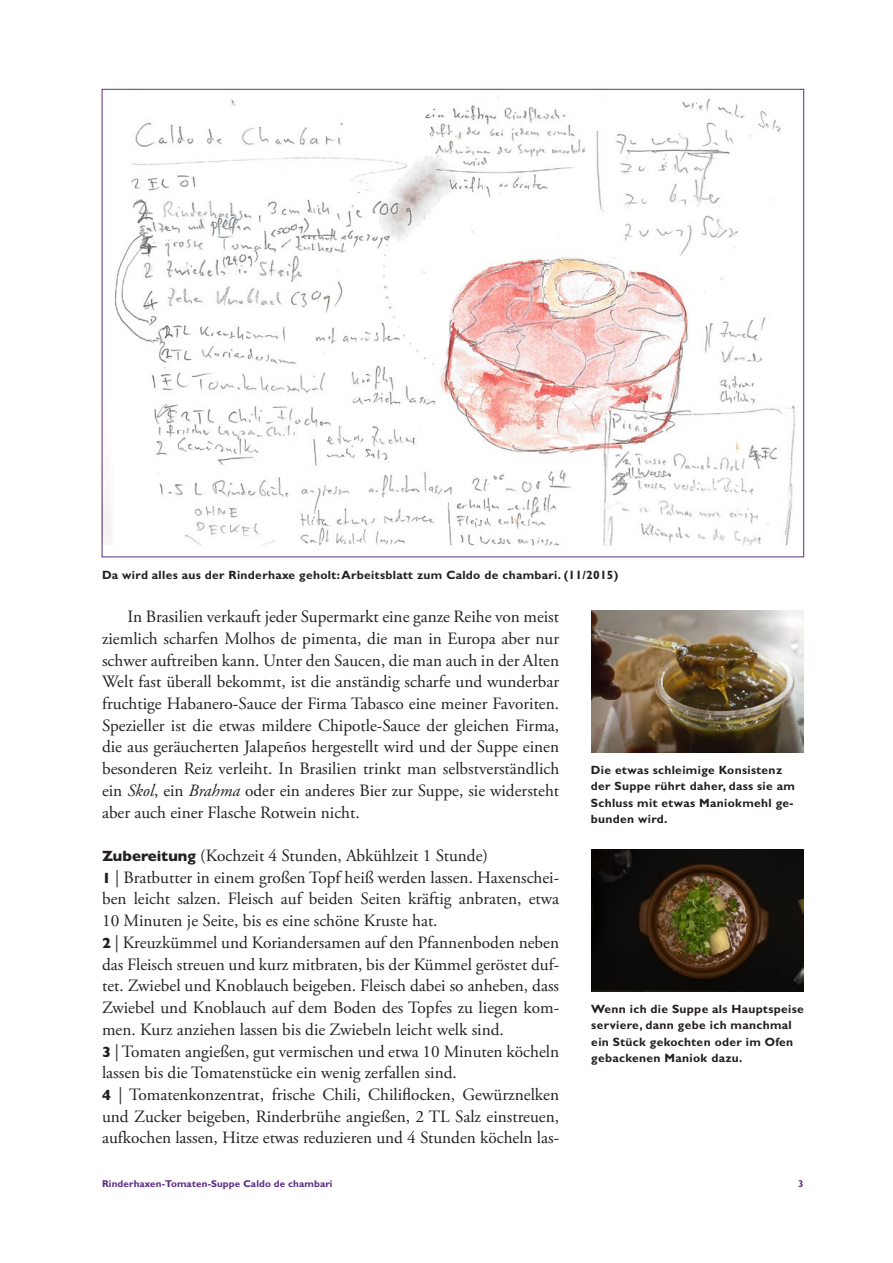
<style>
.page{position:relative;width:893px;height:1263px;background:#fff}
.page>*{position:absolute;margin:0;border:0;box-sizing:border-box;transform-origin:0 0}
.Zubereitung_-_11_5_R{font:17.25px/21.8px "Adobe Garamond Pro";color:#231f20;text-align:justify}
.Lauftext_mit_Einzug{font:17.25px/21.8px "Adobe Garamond Pro";color:#231f20;text-align:justify}
.Zubereitung_Titel{font:17.25px "Adobe Garamond Pro";color:#231f20}
.Bildlegende_-_8_Bold{font:700 12px/16.4px "Gill Sans MT Pro";letter-spacing:.025em;color:#231f20}
.t1{font:700 9.9px "Gill Sans MT Pro";letter-spacing:.01em;color:#5c2c86}
.s1{font-style:italic}
.s2{font-family:"Gill Sans MT Pro";font-weight:800;font-size:15px}
</style>
<div class="page">
<img style="left:104px;top:97px;width:692px;height:449px">
<img style="left:591px;top:611px;width:213px;height:141px">
<img style="left:591px;top:849px;width:213px;height:142px">
<p class="Bildlegende_-_8_Bold" style="left:102px;top:566px;width:518px">Da wird alles aus der Rinderhaxe geholt: Arbeitsblatt zum Caldo de chambari. (11/2015)</p>
<p class="Lauftext_mit_Einzug" style="left:102px;top:606px;width:459px;text-indent:26px">In Brasilien verkauft jeder Supermarkt eine ganze Reihe von meist ziemlich scharfen Molhos de pimenta, die man in Europa aber nur schwer auftreiben kann. Unter den Saucen, die man auch in der Alten Welt fast überall bekommt, ist die anständig scharfe und wunderbar fruchtige Habanero-Sauce der Firma Tabasco eine meiner Favoriten.<br>Spezieller ist die etwas mildere Chipotle-Sauce der gleichen Firma, die aus geräucherten Jalapeños hergestellt wird und der Suppe einen besonderen Reiz verleiht. In Brasilien trinkt man selbstverständlich ein <span class="s1">Skol</span>, ein <span class="s1">Brahma</span> oder ein anderes Bier zur Suppe, sie widersteht aber auch einer Flasche Rotwein nicht.</p>
<p class="Zubereitung_Titel" style="left:102px;top:845px;width:387px"><span class="s2">Zubereitung</span> (Kochzeit 4 Stunden, Abkühlzeit 1 Stunde)</p>
<p class="Zubereitung_-_11_5_R" style="left:102px;top:867px;width:459px"><span class="s2">1</span> | Bratbutter in einem großen Topf heiß werden lassen. Haxenschei&shy;ben leicht salzen. Fleisch auf beiden Seiten kräftig anbraten, etwa 10 Minuten je Seite, bis es eine schöne Kruste hat.</p>
<p class="Zubereitung_-_11_5_R" style="left:102px;top:932px;width:459px"><span class="s2">2</span> | Kreuzkümmel und Koriandersamen auf den Pfannenboden neben das Fleisch streuen und kurz mitbraten, bis der Kümmel geröstet duf&shy;tet. Zwiebel und Knoblauch beigeben. Fleisch dabei so anheben, dass Zwiebel und Knoblauch auf dem Boden des Topfes zu liegen kom&shy;men. Kurz anziehen lassen bis die Zwiebeln leicht welk sind.</p>
<p class="Zubereitung_-_11_5_R" style="left:102px;top:1041px;width:459px"><span class="s2">3</span> | Tomaten angießen, gut vermischen und etwa 10 Minuten köcheln lassen bis die Tomatenstücke ein wenig zerfallen sind.</p>
<p class="Zubereitung_-_11_5_R" style="left:102px;top:1084px;width:459px"><span class="s2">4</span> | Tomatenkonzentrat, frische Chili, Chiliflocken, Gewürznelken und Zucker beigeben, Rinderbrühe angießen, 2 TL Salz einstreuen, aufkochen lassen, Hitze etwas reduzieren und 4 Stunden köcheln las-</p>
<p class="Bildlegende_-_8_Bold" style="left:591px;top:762px;width:206px">Die etwas schleimige Konsistenz der Suppe rührt daher, dass sie am<br>Schluss mit etwas Maniokmehl ge&shy;bunden wird.</p>
<p class="Bildlegende_-_8_Bold" style="left:591px;top:1000px;width:214px">Wenn ich die Suppe als Hauptspeise serviere, dann gebe ich manchmal ein Stück gekochten oder im Ofen gebackenen Maniok dazu.</p>
<p class="t1" style="left:102px;top:1177px;width:232px">Rinderhaxen-Tomaten-Suppe Caldo de chambari</p>
<p class="t1" style="left:798px;top:1177px;width:7px">3</p>
</div>
